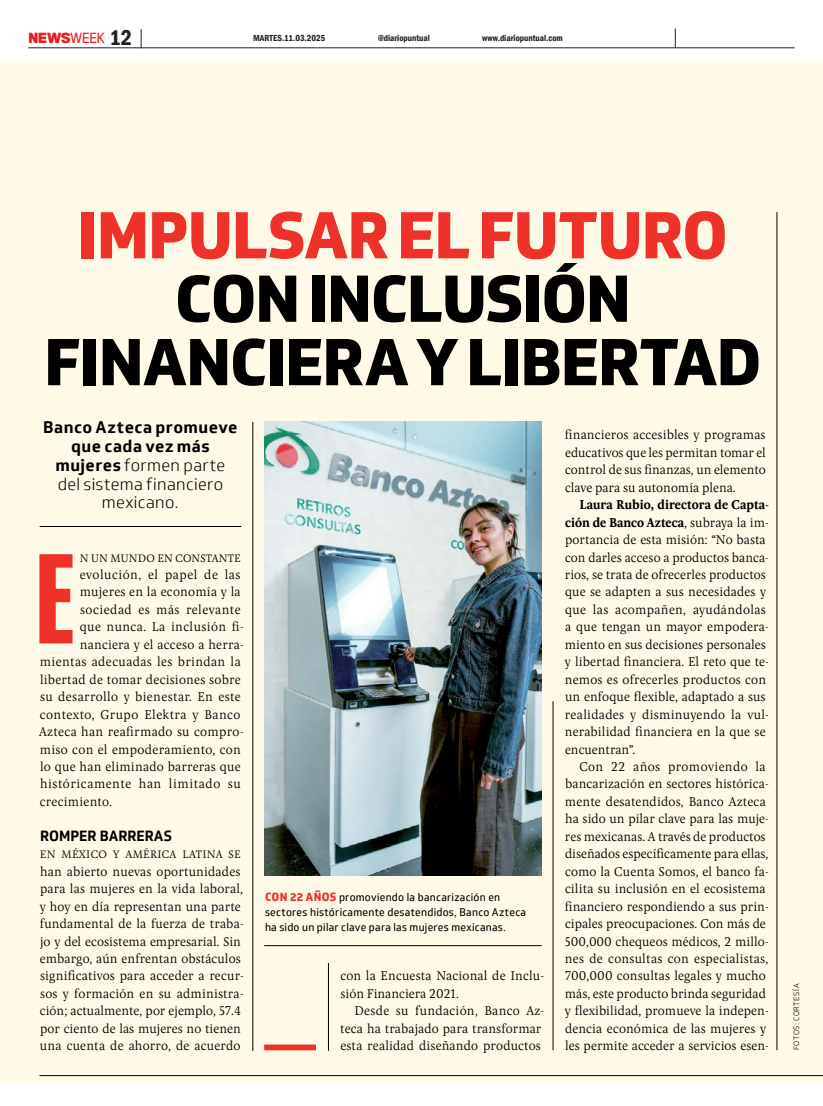
<style>
.page{position:relative;width:823px;height:1106px;background:#fff}
.page>*{position:absolute;margin:0;border:0;box-sizing:border-box;transform-origin:0 0}
.t1{font:800 129.3px "Kaneda Gothic";color:#ee3129}
.t2{font:800 64.8px/63.4px "Soleto";letter-spacing:-.025em;color:#000;text-align:center}
.t3{font:600 condensed 22px "Franklin Gothic";color:#231f20}
.t4{font:300 16.4px/18.7px "Soleto";letter-spacing:.02em;color:#000;text-align:center}
.t5{font:700 14.4px "Soleto";color:#000}
.t6{font:300 13.3px/17.4px "Pona W03";letter-spacing:.005em;color:#000}
.t7{font:300 13.3px "Pona W03";letter-spacing:.025em;color:#000}
.t8{font:700 13.3px "Pona W03";letter-spacing:.005em;color:#000}
.t9{font:300 13.3px "Pona W03";letter-spacing:.03em;color:#000}
.t10{font:300 13.3px "Pona W03";letter-spacing:.04em;color:#000}
.t11{font:300 13.3px "Pona W03";letter-spacing:.035em;color:#000}
.t12{font:700 13px "Titling Gothic FB Narrow";color:#ee1d23}
.t13{font:300 11.3px "Pona W03";letter-spacing:.02em;color:#000}
.t14{font:10.8px/15px "Soleto";letter-spacing:.025em;color:#000;scale:.95 1}
.t15{font:600 condensed 9px "Franklin Gothic";color:#231f20}
.t16{font:300 7.5px "Soleto";letter-spacing:.065em;color:#000}
.s1{font-weight:400}
.s2{color:#ee3129}
.s3{font-weight:700}
.s4{font-weight:800;font-size:11.5px;color:#ee3129}
.s5{font-weight:300}
</style>
<div class="page">
<hr style="left:28px;top:47px;width:766px;height:1px;background:#231f20">
<svg style="left:674px;top:28px;width:1px;height:20px"></svg>
<svg style="left:141px;top:29px;width:1px;height:19px"></svg>
<div style="left:0;top:62px;width:822px;height:1020px;background:#fffae7"></div>
<hr style="left:39px;top:1075px;width:783px;height:1px;background:#000">
<hr style="left:252px;top:422px;width:1px;height:628px;background:#000">
<hr style="left:776px;top:212px;width:1px;height:838px;background:#000">
<div style="left:264px;top:1044px;width:52px;height:6px;background:#ee3129"></div>
<hr style="left:552px;top:701px;width:1px;height:349px;background:#000">
<hr style="left:328px;top:963px;width:1px;height:87px;background:#000">
<hr style="left:40px;top:526px;width:201px;height:1px;background:#000">
<img style="left:264px;top:422px;width:277px;height:453px">
<hr style="left:264px;top:945px;width:277px;height:1px;background:#000">
<p class="t12" style="left:28px;top:31px;width:78px">NEWS<span class="s1">WEEK</span></p>
<p class="t3" style="left:109px;top:23px;width:24px">12</p>
<p class="t15" style="left:253px;top:32px;width:74px">MARTES.11.03.2025</p>
<p class="t15" style="left:378px;top:32px;width:53px">@diariopuntual</p>
<p class="t15" style="left:482px;top:32px;width:82px">www.diariopuntual.com</p>
<p class="t2" style="left:44px;top:204px;width:719px"><span class="s2">IMPULSAR EL FUTURO<br></span>CON INCLUSIÓN<br>FINANCIERA Y LIBERTAD</p>
<p class="t4" style="left:43px;top:418px;width:196px"><span class="s3">Banco Azteca promueve que cada vez más mujeres</span> formen parte del sistema financiero mexicano.</p>
<p class="t13" style="left:80px;top:550px;width:162px">N UN MUNDO EN CONSTANTE</p>
<p class="t11" style="left:80px;top:565px;width:162px">evolución, el papel de las</p>
<p class="t6" style="left:80px;top:583px;width:162px">mujeres en la economía y la</p>
<p class="t9" style="left:80px;top:600px;width:162px">sociedad es más relevante</p>
<p class="t7" style="left:80px;top:618px;width:165px">que nunca. La inclusión fi-</p>
<p class="t6" style="left:80px;top:635px;width:165px">nanciera y el acceso a herra-</p>
<p class="t7" style="left:40px;top:653px;width:202px">mientas adecuadas les brindan la</p>
<p class="t6" style="left:40px;top:670px;width:202px">libertad de tomar decisiones sobre</p>
<p class="t7" style="left:40px;top:688px;width:202px">su desarrollo y bienestar. En este</p>
<p class="t9" style="left:40px;top:705px;width:202px">contexto, Grupo Elektra y Banco</p>
<p class="t6" style="left:39px;top:722px;width:206px">Azteca han reafirmado su compro-</p>
<p class="t6" style="left:40px;top:740px;width:202px">miso con el empoderamiento, con</p>
<p class="t6" style="left:40px;top:757px;width:202px">lo que han eliminado barreras que</p>
<p class="t10" style="left:40px;top:775px;width:202px">históricamente han limitado su</p>
<p class="t6" style="left:40px;top:792px;width:73px">crecimiento.</p>
<p class="t5" style="left:40px;top:826px;width:133px">ROMPER BARRERAS</p>
<p class="t13" style="left:40px;top:847px;width:202px">EN MÉXICO Y AMÉRICA LATINA SE</p>
<p class="t6" style="left:40px;top:862px;width:205px">han abierto nuevas oportunidades para las mujeres en la vida laboral, y hoy en día representan una parte fundamental de la fuerza de traba&shy;jo y del ecosistema empresarial. Sin embargo, aún enfrentan obstáculos significativos para acceder a recur&shy;sos y formación en su administra&shy;ción; actualmente, por ejemplo, 57.4 por ciento de las mujeres no tienen una cuenta de ahorro, de acuerdo</p>
<p class="t1" style="left:37px;top:527px;width:38px">E</p>
<p class="t14" style="left:265px;top:890px;width:276px"><span class="s4">CON 22 AÑOS</span> promoviendo la bancarización en sectores históricamente desatendidos, Banco Azteca ha sido un pilar clave para las mujeres mexicanas.</p>
<p class="t6" style="left:340px;top:966px;width:205px">con la Encuesta Nacional de Inclu-</p>
<p class="t6" style="left:340px;top:984px;width:120px">sión Financiera 2021.</p>
<p class="t6" style="left:354px;top:1001px;width:191px">Desde su fundación, Banco Az-</p>
<p class="t6" style="left:340px;top:1019px;width:202px">teca ha trabajado para transformar</p>
<p class="t6" style="left:340px;top:1036px;width:202px">esta realidad diseñando productos</p>
<p class="t6" style="left:564px;top:426px;width:202px">financieros accesibles y programas</p>
<p class="t6" style="left:564px;top:443px;width:202px">educativos que les permitan tomar el</p>
<p class="t6" style="left:564px;top:460px;width:202px">control de sus finanzas, un elemento</p>
<p class="t6" style="left:564px;top:478px;width:172px">clave para su autonomía plena.</p>
<p class="t8" style="left:579px;top:495px;width:191px">Laura Rubio, directora de Capta-</p>
<p class="t8" style="left:565px;top:513px;width:205px">ción de Banco Azteca<span class="s5">, subraya la im-</span></p>
<p class="t6" style="left:565px;top:530px;width:202px">portancia de esta misión: “No basta</p>
<p class="t6" style="left:564px;top:548px;width:205px">con darles acceso a productos banca-</p>
<p class="t6" style="left:564px;top:565px;width:202px">rios, se trata de ofrecerles productos</p>
<p class="t6" style="left:564px;top:582px;width:202px">que se adapten a sus necesidades y</p>
<p class="t6" style="left:564px;top:600px;width:202px">que las acompañen, ayudándolas</p>
<p class="t6" style="left:565px;top:617px;width:205px">a que tengan un mayor empodera-</p>
<p class="t6" style="left:564px;top:635px;width:202px">miento en sus decisiones personales</p>
<p class="t6" style="left:564px;top:652px;width:205px">y libertad financiera. El reto que te-</p>
<p class="t6" style="left:564px;top:670px;width:203px">nemos es ofrecerles productos con</p>
<p class="t6" style="left:564px;top:687px;width:202px">un enfoque flexible, adaptado a sus</p>
<p class="t6" style="left:564px;top:705px;width:205px">realidades y disminuyendo la vul-</p>
<p class="t6" style="left:564px;top:722px;width:202px">nerabilidad financiera en la que se</p>
<p class="t6" style="left:564px;top:740px;width:72px">encuentran”.</p>
<p class="t7" style="left:579px;top:757px;width:188px">Con 22 años promoviendo la</p>
<p class="t6" style="left:565px;top:774px;width:205px">bancarización en sectores histórica-</p>
<p class="t6" style="left:564px;top:792px;width:202px">mente desatendidos, Banco Azteca</p>
<p class="t6" style="left:564px;top:809px;width:205px">ha sido un pilar clave para las muje-</p>
<p class="t6" style="left:564px;top:827px;width:202px">res mexicanas. A través de productos</p>
<p class="t6" style="left:564px;top:844px;width:205px">diseñados específicamente para ellas,</p>
<p class="t6" style="left:564px;top:862px;width:205px">como la Cuenta Somos, el banco fa-</p>
<p class="t6" style="left:564px;top:879px;width:202px">cilita su inclusión en el ecosistema</p>
<p class="t6" style="left:564px;top:897px;width:205px">financiero respondiendo a sus prin-</p>
<p class="t6" style="left:564px;top:914px;width:202px">cipales preocupaciones. Con más de</p>
<p class="t6" style="left:564px;top:931px;width:205px">500,000 chequeos médicos, 2 millo-</p>
<p class="t6" style="left:564px;top:949px;width:205px">nes de consultas con especialistas,</p>
<p class="t6" style="left:564px;top:966px;width:202px">700,000 consultas legales y mucho</p>
<p class="t6" style="left:564px;top:984px;width:202px">más, este producto brinda seguridad</p>
<p class="t6" style="left:564px;top:1001px;width:205px">y flexibilidad, promueve la indepen-</p>
<p class="t6" style="left:564px;top:1019px;width:202px">dencia económica de las mujeres y</p>
<p class="t6" style="left:564px;top:1036px;width:205px">les permite acceder a servicios esen-</p>
<p class="t16" style="left:791px;top:1050px;width:68px;rotate:-90deg">FOTOS: CORTESÍA</p>
</div>
